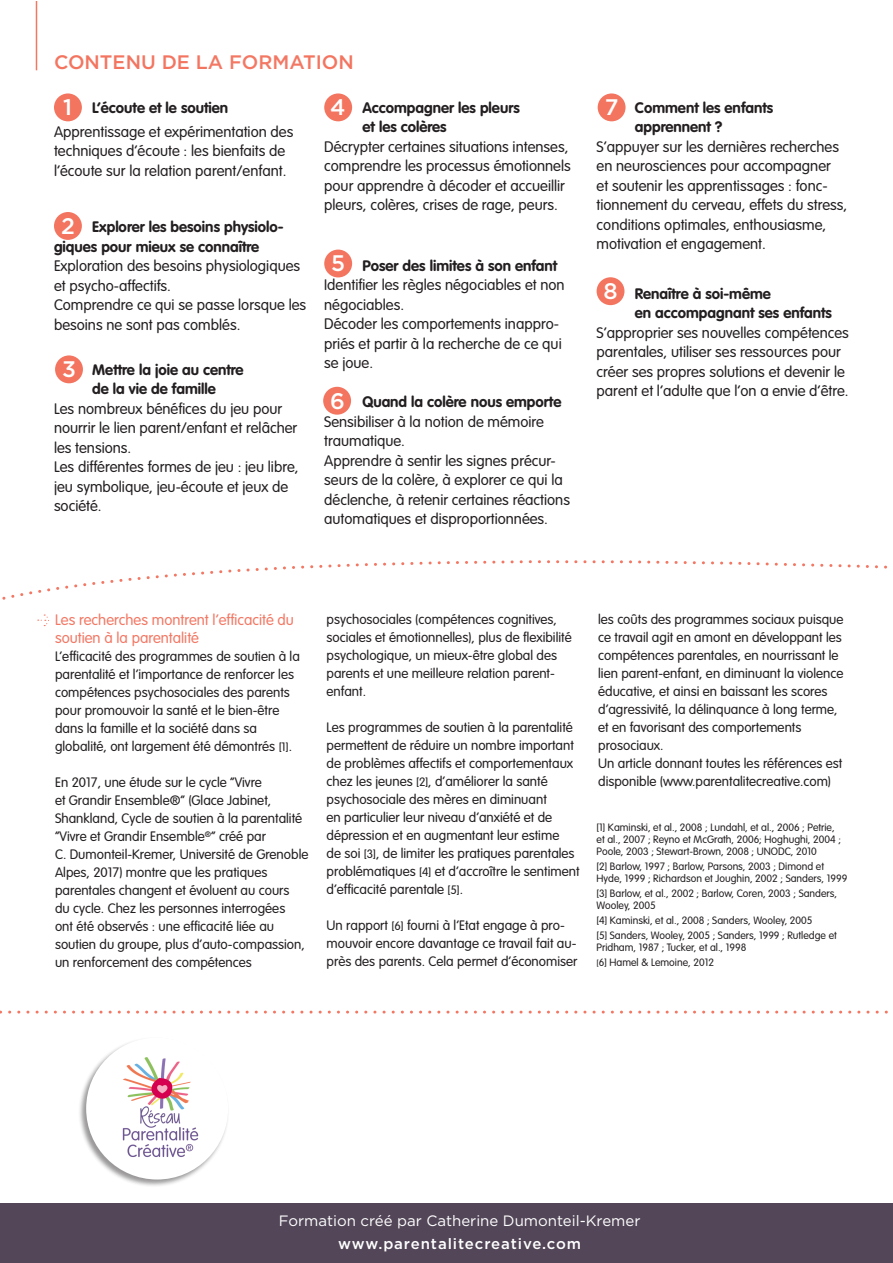
<style>
.page{position:relative;width:893px;height:1263px;background:#fff}
.page>*{position:absolute;margin:0;border:0;box-sizing:border-box;transform-origin:0 0}
.t1{font:500 22.5px "Gotham";color:#fff}
.t2{font:500 19.5px "Gotham";color:#f37560}
.t3{font:300 15px/19.5px "VAG Rounded";color:#231f20}
.t4{font:700 15px/19.5px "VAG Rounded";color:#231f20}
.t5{font:300 15px/18px "VAG Rounded";color:#f37864}
.t6{font:15px "Gotham";color:#fff}
.t7{font:500 15px "Gotham";letter-spacing:.06em;color:#fff}
.t8{font:300 13.5px/18px "VAG Rounded";color:#231f20}
.t9{font:300 10.5px/12px "VAG Rounded";color:#231f20}
.s1{color:#f37864}
.s2{font-family:"Gotham";font-weight:500;font-size:22.5px;color:#fff}
.s3{font-weight:700}
.s4{font-size:12px}
.s5{font-size:9px}
</style>
<div class="page">
<svg style="left:2px;top:560px;width:885px;height:40px"></svg>
<svg style="left:0;top:1010px;width:888px;height:3px"></svg>
<hr style="left:36px;top:1px;width:1px;height:69px;background:#f37864">
<div style="left:78px;top:1037px;width:151px;height:151px;background:#231f20;opacity:.46"></div>
<div style="left:86px;top:1037px;width:142px;height:142px;background:#fff;border-radius:50%"></div>
<img style="left:111px;top:1053px;width:96px;height:108px">
<div style="left:54px;top:93px;width:28px;height:28px;background:#f37560;border-radius:50%"></div>
<div style="left:324px;top:250px;width:28px;height:27px;background:#f37560;border-radius:50%"></div>
<div style="left:54px;top:212px;width:28px;height:28px;background:#f37560;border-radius:50%"></div>
<div style="left:323px;top:387px;width:28px;height:28px;background:#f37560;border-radius:50%"></div>
<div style="left:55px;top:355px;width:28px;height:28px;background:#f37560;border-radius:50%"></div>
<div style="left:598px;top:93px;width:27px;height:28px;background:#f37560;border-radius:50%"></div>
<div style="left:324px;top:93px;width:28px;height:28px;background:#f37560;border-radius:50%"></div>
<div style="left:597px;top:277px;width:27px;height:28px;background:#f37560;border-radius:50%"></div>
<div style="left:0;top:1203px;width:892px;height:60px;background:#524658"></div>
<svg style="left:38px;top:614px;width:11px;height:12px"></svg>
<h2 class="t2" style="left:54px;top:49px;width:301px">CONTENU DE L<span class="s1">A FORMA</span>TION</h2>
<p class="t3" style="left:54px;top:95px;width:241px;line-height:24px;text-indent:9px"><span class="s2">1</span> <span class="s3">L’écoute et le soutien<br></span>Apprentissage et expérimentation des</p>
<p class="t3" style="left:54px;top:141px;width:234px">techniques d’écoute : les bienfaits de l’écoute sur la relation parent/enfant.</p>
<h1 class="t1" style="left:330px;top:93px;width:17px">4</h1>
<h1 class="t1" style="left:605px;top:93px;width:15px">7</h1>
<p class="t4" style="left:362px;top:98px;width:159px">Accompagner les pleurs et les colères</p>
<p class="t3" style="left:324px;top:137px;width:248px">Décrypter certaines situations intenses, comprendre les processus émotionnels pour apprendre à décoder et accueillir pleurs, colères, crises de rage, peurs.</p>
<p class="t4" style="left:635px;top:98px;width:140px">Comment les enfants apprennent ?</p>
<p class="t3" style="left:597px;top:137px;width:252px">S’appuyer sur les dernières recherches en neurosciences pour accompagner<br>et soutenir les apprentissages : fonc&shy;tionnement du cerveau, effets du stress, conditions optimales, enthousiasme, motivation et engagement.</p>
<p class="t4" style="left:635px;top:283px;width:199px">Renaître à soi-même<br>en accompagnant ses enfants</p>
<p class="t3" style="left:597px;top:323px;width:254px">S’approprier ses nouvelles compétences parentales, utiliser ses ressources pour créer ses propres solutions et devenir le parent et l’adulte que l’on a envie d’être.</p>
<h1 class="t1" style="left:61px;top:211px;width:15px">2</h1>
<p class="t4" style="left:54px;top:217px;width:231px;text-indent:38px">Explorer les besoins physiolo&shy;giques pour mieux se connaître</p>
<p class="t3" style="left:54px;top:256px;width:254px">Exploration des besoins physiologiques et psycho-affectifs.<br>Comprendre ce qui se passe lorsque les besoins ne sont pas comblés.</p>
<p class="t4" style="left:92px;top:360px;width:153px">Mettre la joie au centre de la vie de famille</p>
<p class="t3" style="left:54px;top:399px;width:246px">Les nombreux bénéfices du jeu pour nourrir le lien parent/enfant et relâcher les tensions.<br>Les différentes formes de jeu : jeu libre, jeu symbolique, jeu-écoute et jeux de société.</p>
<h1 class="t1" style="left:331px;top:249px;width:15px">5</h1>
<p class="t4" style="left:362px;top:256px;width:196px">Poser des limites à son enfant</p>
<p class="t3" style="left:324px;top:275px;width:242px">Identifier les règles négociables et non négociables.<br>Décoder les comportements inappro&shy;priés et partir à la recherche de ce qui se joue.</p>
<p class="t4" style="left:362px;top:392px;width:200px">Quand la colère nous emporte</p>
<p class="t3" style="left:324px;top:411px;width:247px">Sensibiliser à la notion de mémoire traumatique.<br>Apprendre à sentir les signes précur&shy;seurs de la colère, à explorer ce qui la déclenche, à retenir certaines réactions automatiques et disproportionnées.</p>
<h1 class="t1" style="left:604px;top:276px;width:16px">8</h1>
<h1 class="t1" style="left:62px;top:355px;width:15px">3</h1>
<h1 class="t1" style="left:330px;top:386px;width:16px">6</h1>
<p class="t5" style="left:55px;top:611px;width:240px">Les recherches montrent l’efficacité du soutien à la parentalité</p>
<p class="t8" style="left:55px;top:647px;width:246px">L’efficacité des programmes de soutien à la parentalité et l’importance de renforcer les compétences psychosociales des parents pour promouvoir la santé et le bien-être dans la famille et la société dans sa globalité, ont largement été démontrés <span class="s4">[1]</span>.</p>
<p class="t8" style="left:55px;top:773px;width:255px">En 2017, une étude sur le cycle “Vivre<br>et Grandir Ensemble®” (Glace Jabinet, Shankland, Cycle de soutien à la parentalité “Vivre et Grandir Ensemble<sup>®</sup>” créé par<br>C. Dumonteil-Kremer, Université de Grenoble Alpes, 2017) montre que les pratiques parentales changent et évoluent au cours<br>du cycle. Chez les personnes interrogées<br>ont été observés : une efficacité liée au soutien du groupe, plus d’auto-compassion, un renforcement des compétences</p>
<p class="t8" style="left:327px;top:610px;width:247px">psychosociales (compétences cognitives, sociales et émotionnelles), plus de flexibilité psychologique, un mieux-être global des parents et une meilleure relation parent&shy;enfant.</p>
<p class="t8" style="left:327px;top:718px;width:254px">Les programmes de soutien à la parentalité permettent de réduire un nombre important de problèmes affectifs et comportementaux chez les jeunes <span class="s4">[2]</span>, d’améliorer la santé psychosociale des mères en diminuant<br>en particulier leur niveau d’anxiété et de dépression et en augmentant leur estime<br>de soi <span class="s4">[3]</span>, de limiter les pratiques parentales problématiques <span class="s4">[4]</span> et d’accroître le sentiment d’efficacité parentale <span class="s4">[5]</span>.</p>
<p class="t8" style="left:327px;top:916px;width:252px">Un rapport <span class="s4">[6]</span> fourni à l’Etat engage à pro&shy;mouvoir encore davantage ce travail fait au&shy;près des parents. Cela permet d’économiser</p>
<p class="t8" style="left:598px;top:610px;width:247px">les coûts des programmes sociaux puisque ce travail agit en amont en développant les compétences parentales, en nourrissant le lien parent-enfant, en diminuant la violence éducative, et ainsi en baissant les scores d’agressivité, la délinquance à long terme, et en favorisant des comportements prosociaux.<br>Un article donnant toutes les références est disponible (www.parentalitecreative.com)</p>
<p class="t9" style="left:597px;top:821px;width:246px">[1] Kaminski, et al., 2008 ; Lundahl, et al., 2006 ; Petrie, et al., 2007 ; Reyno et McGrath, 2006; Hoghughi, 2004 ;<br>Poole, 2003 ; Stewart-Brown, 2008 ; UNODC, 2010</p>
<p class="t9" style="left:597px;top:860px;width:252px">[2] Barlow, 1997 ; Barlow, Parsons, 2003 ; Dimond et<br>Hyde, 1999 ; Richardson et Joughin, 2002 ; Sanders, 1999</p>
<p class="t9" style="left:597px;top:887px;width:242px">[3] Barlow, et al., 2002 ; Barlow, Coren, 2003 ; Sanders,<br>Wooley, 2005</p>
<p class="t9" style="left:597px;top:913px;width:242px;line-height:15px">[4] Kaminski, et al., 2008 ; Sanders, Wooley, 2005<br>[5] Sanders, Wooley, 2005 ; Sanders, 1999 ; Rutledge et</p>
<p class="t9" style="left:597px;top:940px;width:151px;line-height:15px">Pridham, 1987 ; Tucker, et al., 1998 <span class="s5">[</span>6] Hamel &amp; Lemoine, 2012</p>
<p class="t6" style="left:279px;top:1211px;width:363px">Formation créé par Catherine Dumonteil-Kremer</p>
<p class="t7" style="left:338px;top:1234px;width:244px">www.parentalitecreative.com</p>
</div>
